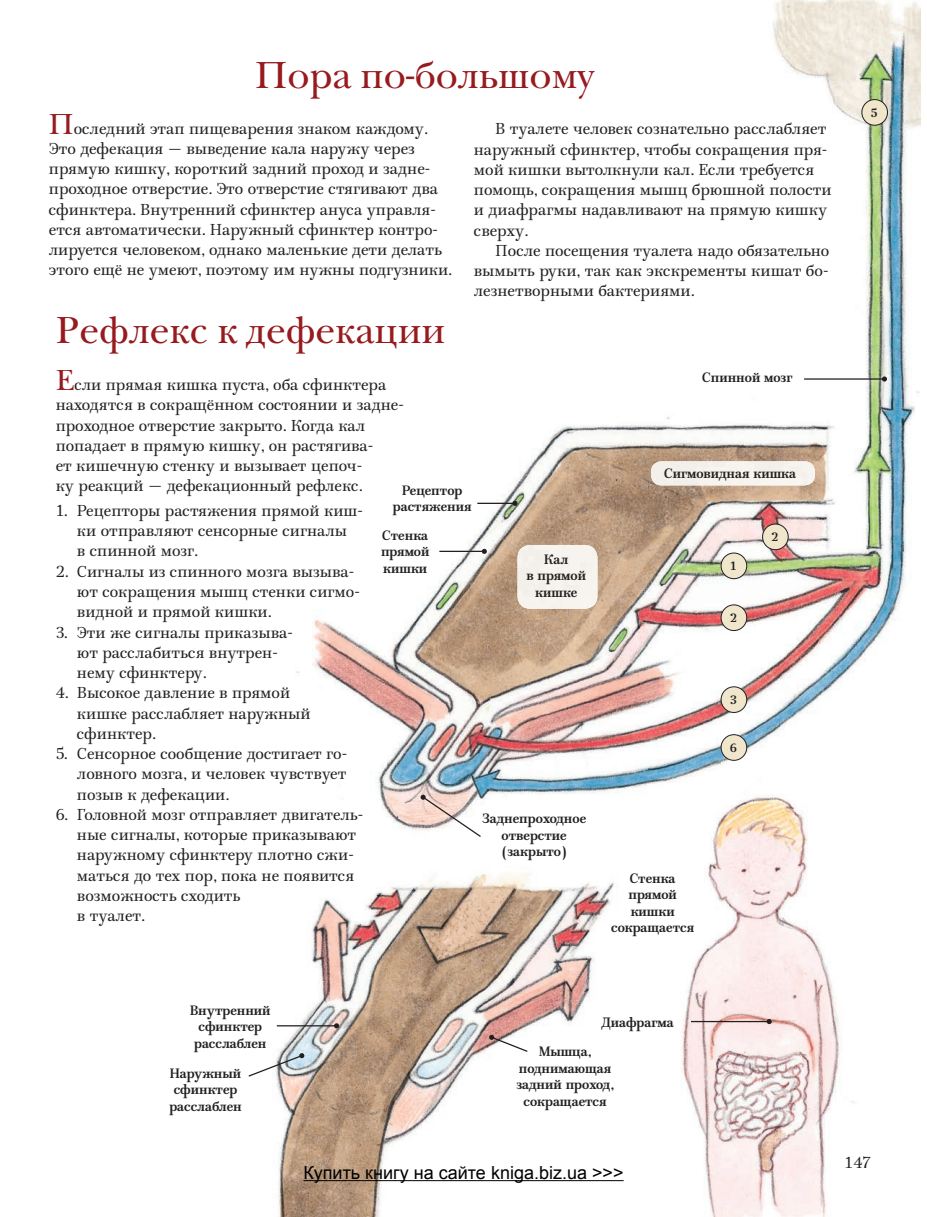
<style>
.page{position:relative;width:927px;height:1217px;background:#fff}
.page>*{position:absolute;margin:0;border:0;box-sizing:border-box;transform-origin:0 0}
.t1{font:39px "New Baskerville ITC";color:#971a1e}
.t2{font:18px "Arial";color:#000}
.t3{font:15.75px/20.2px "ALS Mirta";color:#231f20}
.t4{font:700 13.5px/16.5px "ALS Mirta";color:#231f20;text-align:center}
.t5{font:700 12.15px "ALS Mirta";color:#231f20}
.s1{font-family:"New Baskerville ITC";font-size:30px;color:#971a1e}
</style>
<div class="page">
<img style="left:276px;top:873px;width:348px;height:343px">
<img style="left:296px;top:0;width:625px;height:831px">
<img style="left:671px;top:772px;width:189px;height:444px">
<svg style="left:421px;top:794px;width:61px;height:43px"></svg>
<hr style="left:439px;top:550px;width:45px;height:2px;background:#231f20">
<svg style="left:482px;top:548px;width:5px;height:6px"></svg>
<hr style="left:477px;top:502px;width:38px;height:2px;background:#231f20">
<svg style="left:512px;top:500px;width:6px;height:6px"></svg>
<hr style="left:804px;top:378px;width:80px;height:1px;background:#231f20">
<svg style="left:882px;top:376px;width:5px;height:5px"></svg>
<hr style="left:691px;top:1020px;width:78px;height:1px;background:#231f20">
<svg style="left:767px;top:1018px;width:5px;height:5px"></svg>
<hr style="left:277px;top:1024px;width:60px;height:2px;background:#231f20">
<svg style="left:334px;top:1022px;width:5px;height:6px"></svg>
<svg style="left:248px;top:1052px;width:56px;height:25px"></svg>
<svg style="left:489px;top:1034px;width:40px;height:18px"></svg>
<div style="left:517px;top:545px;width:80px;height:63px;background:#f7f3ef;border-radius:13px"></div>
<div style="left:651px;top:461px;width:164px;height:24px;background:#f5f1ed;border-radius:10px"></div>
<div style="left:862px;top:100px;width:25px;height:25px;background:#f0e6cc;border-radius:50%"></div>
<div style="left:861px;top:99px;width:27px;height:26px;border:1px solid #231f20;border-radius:50%"></div>
<div style="left:763px;top:524px;width:25px;height:25px;background:#f0e6cc;border-radius:50%"></div>
<div style="left:762px;top:523px;width:26px;height:27px;border:1px solid #231f20;border-radius:50%"></div>
<div style="left:721px;top:553px;width:26px;height:25px;background:#f0e6cc;border-radius:50%"></div>
<div style="left:721px;top:552px;width:26px;height:27px;border:1px solid #231f20;border-radius:50%"></div>
<div style="left:721px;top:604px;width:26px;height:26px;background:#f0e6cc;border-radius:50%"></div>
<div style="left:721px;top:604px;width:26px;height:26px;border:1px solid #231f20;border-radius:50%"></div>
<div style="left:721px;top:686px;width:26px;height:26px;background:#f0e6cc;border-radius:50%"></div>
<div style="left:721px;top:686px;width:26px;height:26px;border:1px solid #231f20;border-radius:50%"></div>
<div style="left:721px;top:734px;width:26px;height:26px;background:#f0e6cc;border-radius:50%"></div>
<div style="left:721px;top:734px;width:26px;height:26px;border:1px solid #231f20;border-radius:50%"></div>
<hr style="left:303px;top:1179px;width:321px;height:1px;background:#000">
<h1 class="t1" style="left:255px;top:61px;width:340px">Пора по-большому</h1>
<p class="t3" style="left:49px;top:120px;width:405px"><span class="s1">П</span>оследний этап пищеварения знаком каждому.<br>Это дефекация — выведение кала наружу через прямую кишку, короткий задний проход и задне&shy;проходное отверстие. Это отверстие стягивают два сфинктера. Внутренний сфинктер ануса управля&shy;ется автоматически. Наружный сфинктер контро&shy;лируется человеком, однако маленькие дети делать этого ещё не умеют, поэтому им нужны подгузники.</p>
<p class="t3" style="left:474px;top:121px;width:359px;text-indent:21px">В туалете человек сознательно расслабляет наружный сфинктер, чтобы сокращения пря&shy;мой кишки вытолкнули кал. Если требуется помощь, сокращения мышц брюшной полости и диафрагмы надавливают на прямую кишку сверху.</p>
<p class="t3" style="left:474px;top:242px;width:357px;text-align:justify;text-indent:21px">После посещения туалета надо обязательно вымыть руки, так как экскременты кишат бо&shy;лезнетворными бактериями.</p>
<h1 class="t1" style="left:56px;top:316px;width:391px">Рефлекс к дефекации</h1>
<p class="t3" style="left:56px;top:376px;width:350px"><span class="s1">Е</span>сли прямая кишка пуста, оба сфинктера находятся в сокращённом состоянии и задне&shy;проходное отверстие закрыто. Когда кал попадает в прямую кишку, он растягива-<br>ет кишечную стенку и вызывает цепоч-<br>ку реакций — дефекационный рефлекс.</p>
<p class="t3" style="left:77px;top:502px;width:287px;text-indent:-21px">1. Рецепторы растяжения прямой киш&shy;ки отправляют сенсорные сигналы<br>в спинной мозг.</p>
<p class="t3" style="left:77px;top:563px;width:284px;text-indent:-21px">2. Сигналы из спинного мозга вызыва&shy;ют сокращения мышц стенки сигмо&shy;видной и прямой кишки.</p>
<p class="t3" style="left:77px;top:623px;width:217px;text-indent:-21px">3. Эти же сигналы приказыва&shy;ют расслабиться внутрен&shy;нему сфинктеру.</p>
<p class="t3" style="left:77px;top:684px;width:235px;text-indent:-21px">4. Высокое давление в прямой кишке расслабляет наружный сфинктер.</p>
<p class="t3" style="left:77px;top:745px;width:272px;text-align:justify;text-indent:-21px">5. Сенсорное сообщение достигает го&shy;ловного мозга, и человек чувствует позыв к дефекации.</p>
<p class="t3" style="left:77px;top:806px;width:288px;text-indent:-21px">6. Головной мозг отправляет двигатель&shy;ные сигналы, которые приказывают наружному сфинктеру плотно сжи&shy;маться до тех пор, пока не появится возможность сходить<br>в туалет.</p>
<p class="t4" style="left:393px;top:483px;width:80px">Рецептор растяжения</p>
<p class="t4" style="left:381px;top:528px;width:50px;text-align:justify">Стенка прямой кишки</p>
<p class="t4" style="left:526px;top:552px;width:61px">Кал<br>в прямой кишке</p>
<p class="t4" style="left:482px;top:811px;width:105px">Заднепроходное отверстие (закрыто)</p>
<p class="t4" style="left:702px;top:370px;width:92px">Спинной мозг</p>
<p class="t4" style="left:664px;top:466px;width:133px">Сигмовидная кишка</p>
<p class="t5" style="left:730px;top:561px;width:9px">1</p>
<p class="t5" style="left:730px;top:613px;width:9px">2</p>
<p class="t5" style="left:730px;top:695px;width:9px">3</p>
<p class="t5" style="left:730px;top:742px;width:9px">6</p>
<p class="t5" style="left:771px;top:532px;width:9px">2</p>
<p class="t4" style="left:611px;top:871px;width:85px">Стенка прямой кишки сокращается</p>
<p class="t5" style="left:870px;top:108px;width:9px">5</p>
<p class="t4" style="left:190px;top:1003px;width:82px">Внутренний сфинктер расслаблен</p>
<p class="t4" style="left:169px;top:1065px;width:74px">Наружный сфинктер расслаблен</p>
<p class="t4" style="left:601px;top:1015px;width:74px">Диафрагма</p>
<p class="t4" style="left:516px;top:1044px;width:99px">Мышца, поднимающая задний проход, сокращается</p>
<p class="t2" style="left:303px;top:1160px;width:322px">Купить книгу на сайте kniga.biz.ua &gt;&gt;&gt;</p>
<p class="t3" style="left:844px;top:1153px;width:29px">147</p>
</div>
